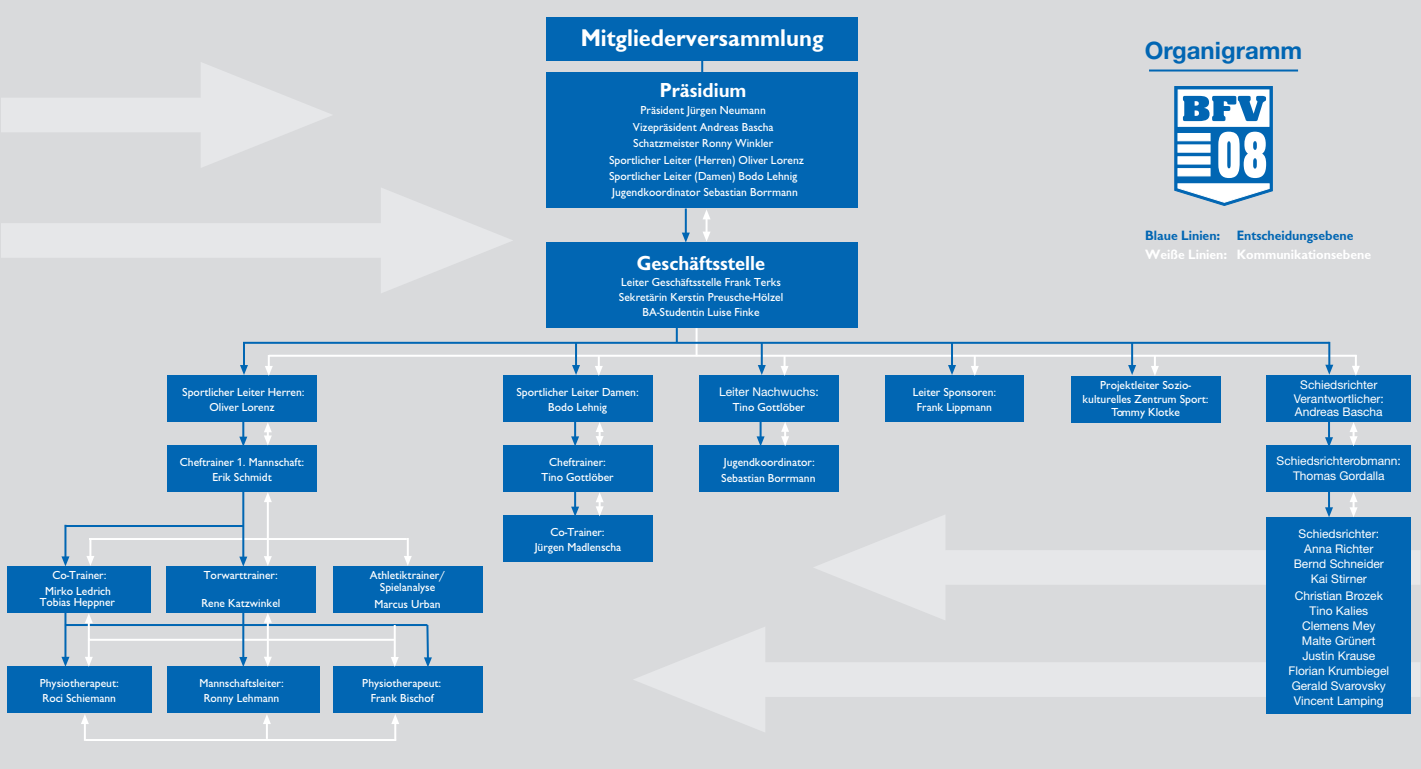
<style>
.page{position:relative;width:1421px;height:769px;background:#fff}
.page>*{position:absolute;margin:0;border:0;box-sizing:border-box;transform-origin:0 0}
.t1{font:700 25px "Chantilly";color:#fff}
.t2{font:700 24px "Helvetica Neue";color:#0166b3}
.t3{font:700 21px "Chantilly";color:#fff}
.t4{font:700 14px "Chantilly";color:#fff}
.t5{font:700 14px "Chantilly";color:#0166b3}
.t6{font:12px/15px "Chantilly";color:#fff;text-align:center}
.t7{font:12px/15px "Helvetica Neue";color:#fff;text-align:center}
.s1{font-family:"Chantilly"}
</style>
<div class="page">
<div style="left:0;top:0;width:1420px;height:768px;background:#d9dadc"></div>
<div style="left:1px;top:98px;width:208px;height:34px;background:#e6e7e9"></div>
<svg style="left:201px;top:63px;width:130px;height:104px"></svg>
<div style="left:1px;top:223px;width:388px;height:35px;background:#e6e7e9"></div>
<svg style="left:381px;top:188px;width:131px;height:105px"></svg>
<div style="left:936px;top:550px;width:483px;height:34px;background:#e6e7e9"></div>
<svg style="left:814px;top:515px;width:131px;height:105px"></svg>
<div style="left:756px;top:662px;width:663px;height:34px;background:#e6e7e9"></div>
<svg style="left:634px;top:627px;width:131px;height:105px"></svg>
<div style="left:546px;top:72px;width:312px;height:136px;background:#0166b3"></div>
<svg style="left:675px;top:328px;width:2px;height:13px"></svg>
<hr style="left:695px;top:328px;width:2px;height:28px;background:#fff">
<div style="left:546px;top:17px;width:312px;height:44px;background:#0166b3"></div>
<div style="left:546px;top:242px;width:312px;height:86px;background:#0166b3"></div>
<div style="left:167px;top:375px;width:149px;height:46px;background:#0166b3"></div>
<div style="left:503px;top:375px;width:149px;height:46px;background:#0166b3"></div>
<div style="left:699px;top:375px;width:139px;height:46px;background:#0166b3"></div>
<div style="left:885px;top:375px;width:138px;height:46px;background:#0166b3"></div>
<div style="left:1266px;top:375px;width:144px;height:46px;background:#0166b3"></div>
<div style="left:167px;top:445px;width:149px;height:46px;background:#0166b3"></div>
<div style="left:503px;top:445px;width:149px;height:46px;background:#0166b3"></div>
<div style="left:699px;top:445px;width:139px;height:46px;background:#0166b3"></div>
<div style="left:1266px;top:445px;width:144px;height:46px;background:#0166b3"></div>
<div style="left:1266px;top:517px;width:144px;height:196px;background:#0166b3"></div>
<div style="left:7px;top:566px;width:144px;height:46px;background:#0166b3"></div>
<div style="left:166px;top:566px;width:149px;height:46px;background:#0166b3"></div>
<div style="left:170px;top:666px;width:150px;height:46px;background:#0166b3"></div>
<div style="left:7px;top:666px;width:145px;height:46px;background:#0166b3"></div>
<div style="left:167px;top:666px;width:149px;height:46px;background:#0166b3"></div>
<div style="left:333px;top:666px;width:149px;height:46px;background:#0166b3"></div>
<svg style="left:701px;top:61px;width:2px;height:11px"></svg>
<svg style="left:703px;top:210px;width:7px;height:31px"></svg>
<hr style="left:684px;top:208px;width:2px;height:25px;background:#0166b3">
<svg style="left:682px;top:232px;width:7px;height:10px"></svg>
<hr style="left:243px;top:342px;width:2px;height:23px;background:#0166b3">
<hr style="left:243px;top:341px;width:1086px;height:2px;background:#0166b3">
<svg style="left:240px;top:365px;width:8px;height:10px"></svg>
<hr style="left:269px;top:354px;width:1087px;height:2px;background:#fff">
<svg style="left:265px;top:355px;width:8px;height:21px"></svg>
<svg style="left:1351px;top:355px;width:8px;height:20px"></svg>
<svg style="left:970px;top:356px;width:8px;height:20px"></svg>
<svg style="left:780px;top:356px;width:8px;height:20px"></svg>
<svg style="left:594px;top:356px;width:8px;height:20px"></svg>
<svg style="left:239px;top:421px;width:8px;height:24px"></svg>
<svg style="left:264px;top:423px;width:8px;height:22px"></svg>
<svg style="left:596px;top:422px;width:7px;height:24px"></svg>
<svg style="left:571px;top:421px;width:8px;height:24px"></svg>
<svg style="left:263px;top:715px;width:8px;height:23px"></svg>
<hr style="left:85px;top:738px;width:311px;height:2px;background:#fff">
<hr style="left:64px;top:524px;width:2px;height:32px;background:#0166b3">
<hr style="left:65px;top:524px;width:178px;height:2px;background:#0166b3">
<svg style="left:61px;top:556px;width:8px;height:10px"></svg>
<hr style="left:64px;top:611px;width:2px;height:46px;background:#0166b3">
<svg style="left:61px;top:656px;width:8px;height:10px"></svg>
<svg style="left:424px;top:624px;width:8px;height:42px"></svg>
<hr style="left:65px;top:623px;width:362px;height:2px;background:#0166b3">
<hr style="left:89px;top:537px;width:318px;height:2px;background:#fff">
<svg style="left:86px;top:537px;width:8px;height:28px"></svg>
<hr style="left:88px;top:622px;width:2px;height:35px;background:#fff">
<hr style="left:88px;top:638px;width:306px;height:2px;background:#fff">
<svg style="left:85px;top:614px;width:8px;height:9px"></svg>
<svg style="left:85px;top:656px;width:8px;height:10px"></svg>
<hr style="left:394px;top:624px;width:2px;height:33px;background:#fff">
<svg style="left:391px;top:657px;width:8px;height:9px"></svg>
<svg style="left:81px;top:715px;width:8px;height:25px"></svg>
<svg style="left:391px;top:714px;width:8px;height:26px"></svg>
<svg style="left:781px;top:421px;width:8px;height:25px"></svg>
<svg style="left:756px;top:421px;width:8px;height:24px"></svg>
<svg style="left:1350px;top:422px;width:7px;height:24px"></svg>
<svg style="left:1324px;top:421px;width:8px;height:24px"></svg>
<svg style="left:1350px;top:492px;width:7px;height:25px"></svg>
<svg style="left:1324px;top:491px;width:8px;height:26px"></svg>
<hr style="left:575px;top:342px;width:2px;height:23px;background:#0166b3">
<svg style="left:572px;top:365px;width:8px;height:10px"></svg>
<hr style="left:760px;top:342px;width:2px;height:23px;background:#0166b3">
<svg style="left:757px;top:365px;width:8px;height:10px"></svg>
<svg style="left:1174px;top:86px;width:98px;height:120px;background:#8fbadc"></svg>
<hr style="left:1328px;top:341px;width:2px;height:24px;background:#0166b3">
<svg style="left:1325px;top:364px;width:8px;height:10px"></svg>
<hr style="left:950px;top:342px;width:2px;height:23px;background:#0166b3">
<svg style="left:948px;top:365px;width:7px;height:10px"></svg>
<hr style="left:267px;top:501px;width:2px;height:55px;background:#fff">
<svg style="left:264px;top:493px;width:8px;height:9px"></svg>
<svg style="left:264px;top:556px;width:8px;height:10px"></svg>
<hr style="left:242px;top:490px;width:2px;height:67px;background:#0166b3">
<svg style="left:239px;top:556px;width:8px;height:10px"></svg>
<hr style="left:242px;top:611px;width:2px;height:46px;background:#0166b3">
<svg style="left:239px;top:656px;width:8px;height:10px"></svg>
<hr style="left:267px;top:621px;width:2px;height:36px;background:#fff">
<svg style="left:264px;top:612px;width:8px;height:10px"></svg>
<svg style="left:264px;top:656px;width:8px;height:10px"></svg>
<hr style="left:1148px;top:69px;width:149px;height:2px;background:#0166b3">
<div style="left:503px;top:515px;width:149px;height:46px;background:#0166b3"></div>
<svg style="left:596px;top:493px;width:7px;height:23px"></svg>
<svg style="left:571px;top:491px;width:8px;height:24px"></svg>
<div style="left:1070px;top:376px;width:150px;height:46px;background:#0166b3"></div>
<svg style="left:1150px;top:356px;width:8px;height:19px"></svg>
<hr style="left:1130px;top:342px;width:2px;height:23px;background:#0166b3">
<svg style="left:1128px;top:365px;width:7px;height:10px"></svg>
<div style="left:333px;top:566px;width:149px;height:46px;background:#0166b3"></div>
<svg style="left:404px;top:537px;width:8px;height:28px"></svg>
<h1 class="t1" style="left:580px;top:24px;width:244px">Mitgliederversammlung</h1>
<h3 class="t3" style="left:659px;top:78px;width:88px">Präsidium</h3>
<p class="t6" style="left:633px;top:102px;width:142px;line-height:16.5px">Präsident Jürgen Neumann<br>Vizepräsident Andreas Bascha<br>Schatzmeister Ronny Winkler</p>
<p class="t6" style="left:609px;top:168px;width:190px;line-height:16px;text-align:left">Sportlicher Leiter (Damen) Bodo Lehnig<br>Jugendkoordinator Sebastian Borrmann</p>
<p class="t6" style="left:609px;top:152px;width:196px">Sportlicher Leiter (Herren) Oliver Lorenz</p>
<h3 class="t3" style="left:637px;top:251px;width:130px">Geschäftsstelle</h3>
<p class="t6" style="left:619px;top:274px;width:166px;line-height:15.7px;text-align:left">Leiter Geschäftsstelle Frank Terks<br>Sekretärin Kerstin Preusche-Hölzel</p>
<p class="t6" style="left:642px;top:305px;width:118px">BA-Studentin Luise Finke</p>
<p class="t6" style="left:182px;top:384px;width:124px">Sportlicher Leiter Herren:<br>Oliver Lorenz</p>
<p class="t6" style="left:516px;top:384px;width:124px">Sportlicher Leiter Damen:<br>Bodo Lehnig</p>
<p class="t7" style="left:719px;top:384px;width:101px">Leiter Nachwuchs:</p>
<p class="t6" style="left:732px;top:399px;width:73px">Tino Gottlöber</p>
<h2 class="t2" style="left:1144px;top:31px;width:159px">Organigramm</h2>
<p class="t5" style="left:1144px;top:227px;width:210px">Blaue Linien: Entscheidungsebene</p>
<p class="t4" style="left:1144px;top:246px;width:227px">Weiße Linien: Kommunikationsebene</p>
<p class="t6" style="left:912px;top:384px;width:85px">Leiter Sponsoren:<br>Frank Lippmann</p>
<p class="t7" style="left:1293px;top:378px;width:91px;line-height:13.7px">Schiedsrichter<br>Verantwortlicher:<br>Andreas Bascha</p>
<p class="t6" style="left:1082px;top:378px;width:128px;line-height:13.7px">Projektleiter Sozio&shy;kulturelles Zentrum Sport:<br>Tommy Klotke</p>
<p class="t6" style="left:180px;top:454px;width:126px">Cheftrainer 1. Mannschaft:<br>Erik Schmidt</p>
<p class="t6" style="left:541px;top:454px;width:73px">Cheftrainer:<br>Tino Gottlöber</p>
<p class="t6" style="left:721px;top:454px;width:96px;line-height:16px;text-align:left">Jugendkoordinator:<br>Sebastian Borrmann</p>
<p class="t7" style="left:1276px;top:453px;width:126px">Schiedsrichterobmann:<br>Thomas Gordalla</p>
<p class="t6" style="left:45px;top:567px;width:67px">Co-Trainer:<br>Mirko Ledrich</p>
<p class="t6" style="left:204px;top:568px;width:75px">Torwarttrainer:</p>
<p class="t6" style="left:201px;top:595px;width:80px">Rene Katzwinkel</p>
<p class="t6" style="left:369px;top:569px;width:77px;line-height:12px">Athletiktrainer/<br>Spielanalyse</p>
<p class="t6" style="left:40px;top:594px;width:77px">Tobias Heppner</p>
<p class="t6" style="left:374px;top:596px;width:68px">Marcus Urban</p>
<p class="t7" style="left:54px;top:675px;width:67px">Co-Trainer <span class="s1">:</span></p>
<p class="t7" style="left:219px;top:675px;width:58px">Co-Trainer</p>
<p class="t7" style="left:372px;top:675px;width:75px">Torwarttrainer</p>
<p class="t6" style="left:42px;top:690px;width:75px">Roci Schiemann</p>
<p class="t6" style="left:199px;top:675px;width:86px">Mannschaftsleiter:<br>Ronny Lehmann</p>
<p class="t6" style="left:362px;top:675px;width:81px">Physiotherapeut:<br>Frank Bischof</p>
<p class="t6" style="left:40px;top:675px;width:78px">Physi therap ut</p>
<p class="t6" style="left:534px;top:524px;width:88px">Co-Trainer:<br>Jürgen Madlenscha</p>
<p class="t7" style="left:1293px;top:526px;width:92px">Schiedsrichter:<br>Anna Richter<br>Bernd Schneider<br>Kai Stirner</p>
<p class="t7" style="left:1288px;top:588px;width:102px">Christian Brozek<br>Tino Kalies<br>Clemens Mey<br>Malte Grünert<br>Justin Krause<br>Florian Krumbiegel<br>Gerald Svarovsky<br>Vincent Lamping</p>
</div>
